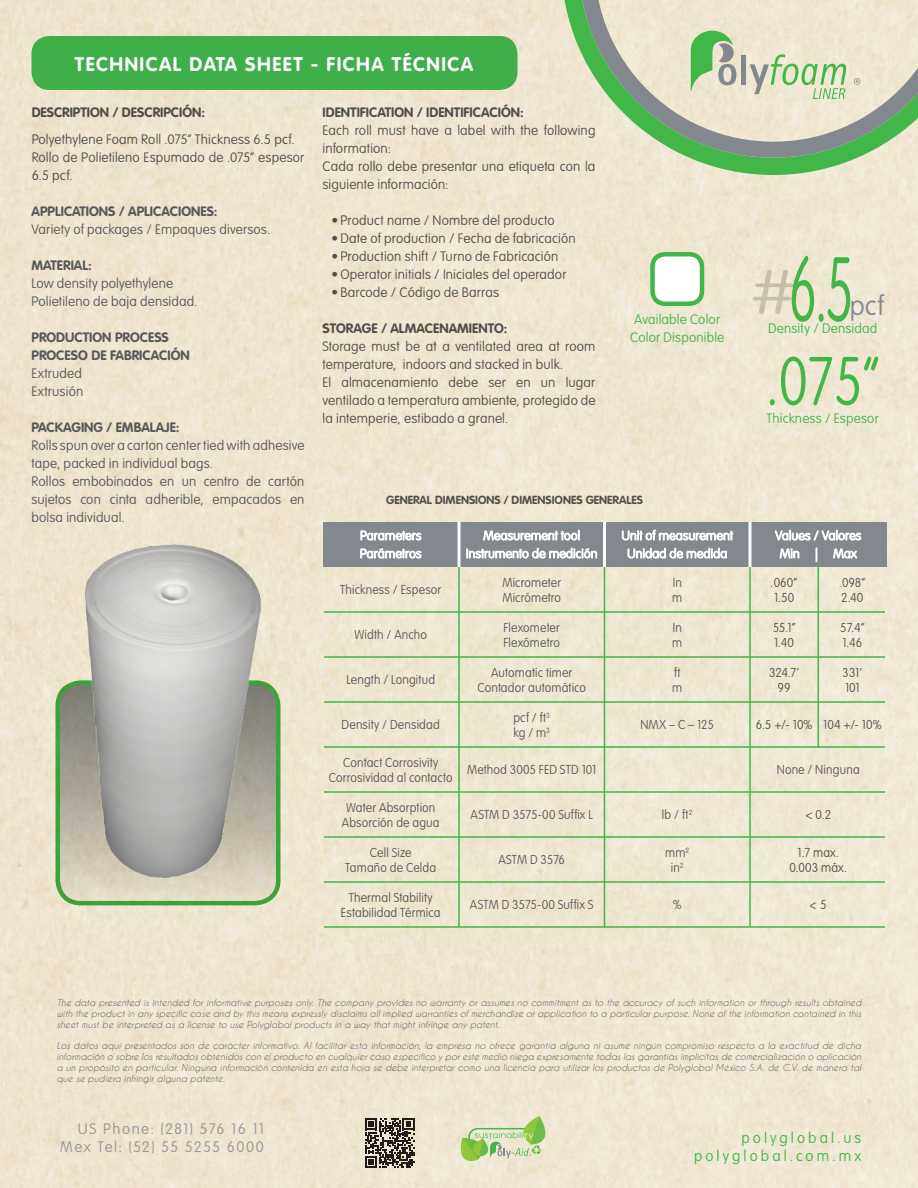
<style>
.page{position:relative;width:918px;height:1188px;background:#fff}
.page>*{position:absolute;margin:0;border:0;box-sizing:border-box;transform-origin:0 0}
.NÚMERO{font:100 90px "VAG Rounded Std";color:#42b649;scale:.6 1}
.THICKNESS{font:100 67.5px "VAG Rounded Std";color:#42b649;scale:.8 1}
.t1{font:100 27px "VAG Rounded Std";color:#82888d}
.t2{font:700 19.5px "VAG Rounded Std";letter-spacing:.075em;color:#fff}
.t3{font:100 15px/18px "VAG Rounded Std";letter-spacing:.095em;color:#939598;text-align:right}
.t4{font:100 15px/18px "VAG Rounded Std";letter-spacing:.21em;color:#42b649;text-align:right}
.t5{font:100 13.5px/18px "VAG Rounded Std";letter-spacing:.01em;color:#57585a}
.t6{font:700 13.5px/18px "VAG Rounded Std";color:#57585a}
.t7{font:100 13.5px/18px "VAG Rounded Std";letter-spacing:.015em;color:#42b649}
.t8{font:100 12.75px/15.3px "VAG Rounded Std";letter-spacing:.015em;color:#57585a;scale:.95 1}
.t9{font:100 12.75px "VAG Rounded Std";letter-spacing:-.005em;color:#57585a;scale:.95 1}
.t10{font:700 11.7px "VAG Rounded Std";color:#57585a}
.t11{font:italic 9px/10.8px "Caviar Dreams";letter-spacing:.015em;color:#57585a;text-align:justify}
</style>
<div class="page">
<img style="left:0;top:0;width:918px;height:1188px">
<div style="left:32px;top:36px;width:486px;height:54px;background:#40ae49;border-radius:18px"></div>
<svg style="left:58px;top:683px;width:220px;height:220px;background:#ddd6c0"></svg>
<div style="left:56px;top:680px;width:224px;height:225px;border:4px solid #42b649;border-radius:23px"></div>
<svg style="left:455px;top:1116px;width:102px;height:54px;background:#d2ddb0"></svg>
<svg style="left:365px;top:1118px;width:50px;height:50px;background:#706a60"></svg>
<svg style="left:561px;top:0;width:357px;height:175px;background:#c3daae"></svg>
<svg style="left:579px;top:0;width:339px;height:158px;background:#cbd3b8"></svg>
<hr style="left:324px;top:611px;width:561px;height:2px;background:#42b649">
<hr style="left:458px;top:567px;width:2px;height:360px;background:#42b649">
<hr style="left:604px;top:567px;width:1px;height:360px;background:#42b649">
<hr style="left:749px;top:567px;width:2px;height:360px;background:#42b649">
<hr style="left:818px;top:567px;width:1px;height:180px;background:#42b649">
<hr style="left:324px;top:701px;width:561px;height:2px;background:#42b649">
<hr style="left:324px;top:791px;width:561px;height:2px;background:#42b649">
<hr style="left:324px;top:881px;width:561px;height:2px;background:#42b649">
<hr style="left:324px;top:656px;width:561px;height:2px;background:#42b649">
<hr style="left:324px;top:746px;width:561px;height:2px;background:#42b649">
<hr style="left:324px;top:836px;width:561px;height:2px;background:#42b649">
<hr style="left:324px;top:926px;width:561px;height:2px;background:#42b649">
<div style="left:323px;top:522px;width:564px;height:45px;background:#82888d"></div>
<hr style="left:458px;top:522px;width:3px;height:45px;background:#fff">
<hr style="left:603px;top:522px;width:3px;height:45px;background:#fff">
<svg style="left:360px;top:530px;width:62px;height:11px"></svg>
<svg style="left:360px;top:548px;width:62px;height:11px"></svg>
<svg style="left:622px;top:530px;width:111px;height:11px"></svg>
<svg style="left:628px;top:548px;width:99px;height:11px"></svg>
<svg style="left:467px;top:529px;width:130px;height:30px"></svg>
<svg style="left:775px;top:529px;width:86px;height:34px"></svg>
<svg style="left:753px;top:270px;width:41px;height:44px;background:#e0d8c5"></svg>
<svg style="left:748px;top:522px;width:4px;height:45px"></svg>
<div style="left:652px;top:254px;width:50px;height:50px;background:#fff;border-radius:13px"></div>
<div style="left:650px;top:252px;width:54px;height:54px;border:4px solid #42b649;border-radius:13px"></div>
<img style="left:62px;top:540px;width:234px;height:342px">
<svg style="left:691px;top:31px;width:45px;height:61px;background:#9bc491"></svg>
<hr style="left:742px;top:55px;width:4px;height:30px;background:#82888d">
<svg style="left:854px;top:78px;width:6px;height:7px"></svg>
<svg style="left:750px;top:54px;width:96px;height:45px;background:#ccdab7"></svg>
<h3 class="t2" style="left:75px;top:52px;width:400px">TECHNICAL DATA SHEET - FICHA TÉCNICA</h3>
<h3 class="t6" style="left:322px;top:104px;width:203px">IDENTIFICATION / IDENTIFICACIÓN:</h3>
<h3 class="t5" style="left:322px;top:122px;width:275px">Each roll must have a label with the following information:<br>Cada rollo debe presentar una etiqueta con la siguiente información:</h3>
<h3 class="t5" style="left:332px;top:212px;width:225px">• Product name / Nombre del producto</h3>
<h3 class="t5" style="left:332px;top:230px;width:246px">• Date of production / Fecha de fabricación</h3>
<h3 class="t5" style="left:332px;top:248px;width:228px">• Production shift / Turno de Fabricación</h3>
<h3 class="t5" style="left:332px;top:266px;width:237px">•Operator initials / Iniciales del operador</h3>
<h3 class="t5" style="left:332px;top:284px;width:169px">• Barcode / Código de Barras</h3>
<h3 class="t6" style="left:322px;top:320px;width:187px">STORAGE / ALMACENAMIENTO:</h3>
<h3 class="t5" style="left:322px;top:338px;width:275px">Storage must be at a ventilated area at room temperature, indoors and stacked in bulk.<br>El almacenamiento debe ser en un lugar ventilado a temperatura ambiente, protegido de la intemperie, estibado a granel.</h3>
<h3 class="t6" style="left:32px;top:104px;width:175px">DESCRIPTION / DESCRIPCIÓN:</h3>
<h3 class="t5" style="left:32px;top:131px;width:274px">Polyethylene Foam Roll .075” Thickness 6.5 pcf.<br>Rollo de Polietileno Espumado de .075” espesor<br>6.5 pcf.</h3>
<h3 class="t6" style="left:32px;top:203px;width:188px">APPLICATIONS / APLICACIONES:</h3>
<h3 class="t5" style="left:32px;top:221px;width:240px">Variety of packages / Empaques diversos.</h3>
<h3 class="t6" style="left:32px;top:257px;width:62px">MATERIAL:</h3>
<h3 class="t5" style="left:32px;top:275px;width:168px">Low density polyethylene<br>Polietileno de baja densidad.</h3>
<h3 class="t6" style="left:32px;top:329px;width:160px">PRODUCTION PROCESS<br>PROCESO DE FABRICACIÓN</h3>
<h3 class="t5" style="left:32px;top:365px;width:53px">Extruded<br>Extrusión</h3>
<h3 class="t6" style="left:32px;top:419px;width:150px">PACKAGING / EMBALAJE:</h3>
<h3 class="t5" style="left:32px;top:437px;width:275px">Rolls spun over a carton center tied with adhesive tape, packed in individual bags.<br>Rollos embobinados en un centro de cartón sujetos con cinta adherible, empacados en bolsa individual.</h3>
<h3 class="t7" style="left:630px;top:311px;width:96px">Available Color<br>Color Disponible</h3>
<p class="t10" style="left:386px;top:493px;width:258px">GENERAL DIMENSIONS / DIMENSIONES GENERALES</p>
<h3 class="t8" style="left:340px;top:583px;width:108px">Thickness / Espesor</h3>
<h3 class="t8" style="left:354px;top:628px;width:78px">Width / Ancho</h3>
<h3 class="t8" style="left:346px;top:673px;width:95px">Length / Longitud</h3>
<h3 class="t8" style="left:342px;top:718px;width:105px">Density / Densidad</h3>
<h3 class="t8" style="left:329px;top:755px;width:132px;text-align:center">Contact Corrosivity<br>Corrosividad al contacto</h3>
<h3 class="t8" style="left:342px;top:800px;width:104px;text-align:center">Water Absorption<br>Absorción de agua</h3>
<h3 class="t8" style="left:345px;top:845px;width:97px;text-align:center">Cell Size<br>Tamaño de Celda</h3>
<h3 class="t8" style="left:341px;top:890px;width:106px;text-align:center">Thermal Stability<br>Estabilidad Térmica</h3>
<h3 class="t8" style="left:502px;top:575px;width:63px">Micrometer<br>Micrómetro</h3>
<h3 class="t8" style="left:503px;top:620px;width:61px">Flexometer<br>Flexómetro</h3>
<h3 class="t8" style="left:477px;top:665px;width:116px;text-align:center">Automatic timer<br>Contador automático</h3>
<h3 class="t8" style="left:513px;top:710px;width:40px">pcf / ft<sup>3 </sup>kg / m<sup>3</sup></h3>
<h3 class="t8" style="left:467px;top:763px;width:138px">Method 3005 FED STD 101</h3>
<h3 class="t8" style="left:471px;top:808px;width:130px">ASTM D 3575-00 Suffix L</h3>
<h3 class="t9" style="left:498px;top:853px;width:72px">ASTM D 3576</h3>
<h3 class="t8" style="left:470px;top:898px;width:132px">ASTM D 3575-00 Suffix S</h3>
<h3 class="t8" style="left:672px;top:575px;width:12px">In m</h3>
<h3 class="t8" style="left:672px;top:620px;width:12px">In m</h3>
<h3 class="t8" style="left:672px;top:665px;width:12px">ft m</h3>
<h3 class="t8" style="left:640px;top:718px;width:79px">NMX – C – 125</h3>
<h3 class="t8" style="left:662px;top:808px;width:34px">lb / ft<sup>2</sup></h3>
<h3 class="t8" style="left:665px;top:845px;width:27px;text-align:center">mm<sup>2 </sup>in<sup>2</sup></h3>
<h3 class="t8" style="left:673px;top:898px;width:11px">%</h3>
<p class="NÚMERO" style="left:788px;top:238px;width:111px">6.5</p>
<h3 class="t1" style="left:850px;top:290px;width:35px">pcf</h3>
<h3 class="t7" style="left:768px;top:320px;width:111px">Density / Densidad</h3>
<p class="THICKNESS" style="left:766px;top:343px;width:144px">.075”</p>
<h3 class="t7" style="left:767px;top:410px;width:114px">Thickness / Espesor</h3>
<h3 class="t8" style="left:771px;top:575px;width:29px">.060”<br>1.50</h3>
<h3 class="t8" style="left:839px;top:575px;width:29px">.098”<br>2.40</h3>
<h3 class="t8" style="left:772px;top:620px;width:26px">55.1”<br>1.40</h3>
<h3 class="t8" style="left:840px;top:620px;width:27px">57.4”<br>1.46</h3>
<h3 class="t8" style="left:769px;top:665px;width:33px;text-align:center">324.7’<br>99</h3>
<h3 class="t8" style="left:843px;top:665px;width:22px">331’<br>101</h3>
<h3 class="t8" style="left:756px;top:718px;width:134px">6.5 +/- 10% 104 +/- 10%</h3>
<h3 class="t8" style="left:777px;top:763px;width:89px">None / Ninguna</h3>
<h3 class="t8" style="left:805px;top:808px;width:29px">&lt; 0.2</h3>
<h3 class="t8" style="left:789px;top:845px;width:62px;text-align:center">1.7 max.<br>0.003 máx.</h3>
<h3 class="t8" style="left:810px;top:898px;width:19px">&lt; 5</h3>
<p class="t11" style="left:57px;top:997px;width:806px">The data presented is intended for informative purposes only. The company provides no warranty or assumes no commitment as to the accuracy of such information or through results obtained with the product in any specific case and by this means expressly disclaims all implied warranties of merchandize or application to a particular purpose. None of the information contained in this sheet must be interpreted as a license to use Polyglobal products in a way that might infringe any patent.</p>
<p class="t11" style="left:57px;top:1040px;width:806px">Los datos aquí presentados son de carácter informativo. Al facilitar esta información, la empresa no ofrece garantía alguna ni asume ningún compromiso respecto a la exactitud de dicha información o sobre los resultados obtenidos con el producto en cualquier caso específico y por este medio niega expresamente todas las garantías implicitas de comercialización o aplicación a un propósito en particular. Ninguna información contenida en esta hoja se debe interpretar como una licencia para utilizar los productos de Polyglobal México S.A. de C.V. de manera tal que se pudiera infringir alguna patente.</p>
<h3 class="t3" style="left:60px;top:1120px;width:205px">US Phone: (281) 576 16 11<br>Mex Tel: (52) 55 5255 6000</h3>
<h3 class="t4" style="left:694px;top:1129px;width:169px">polyglobal.us polyglobal.com.mx</h3>
</div>
